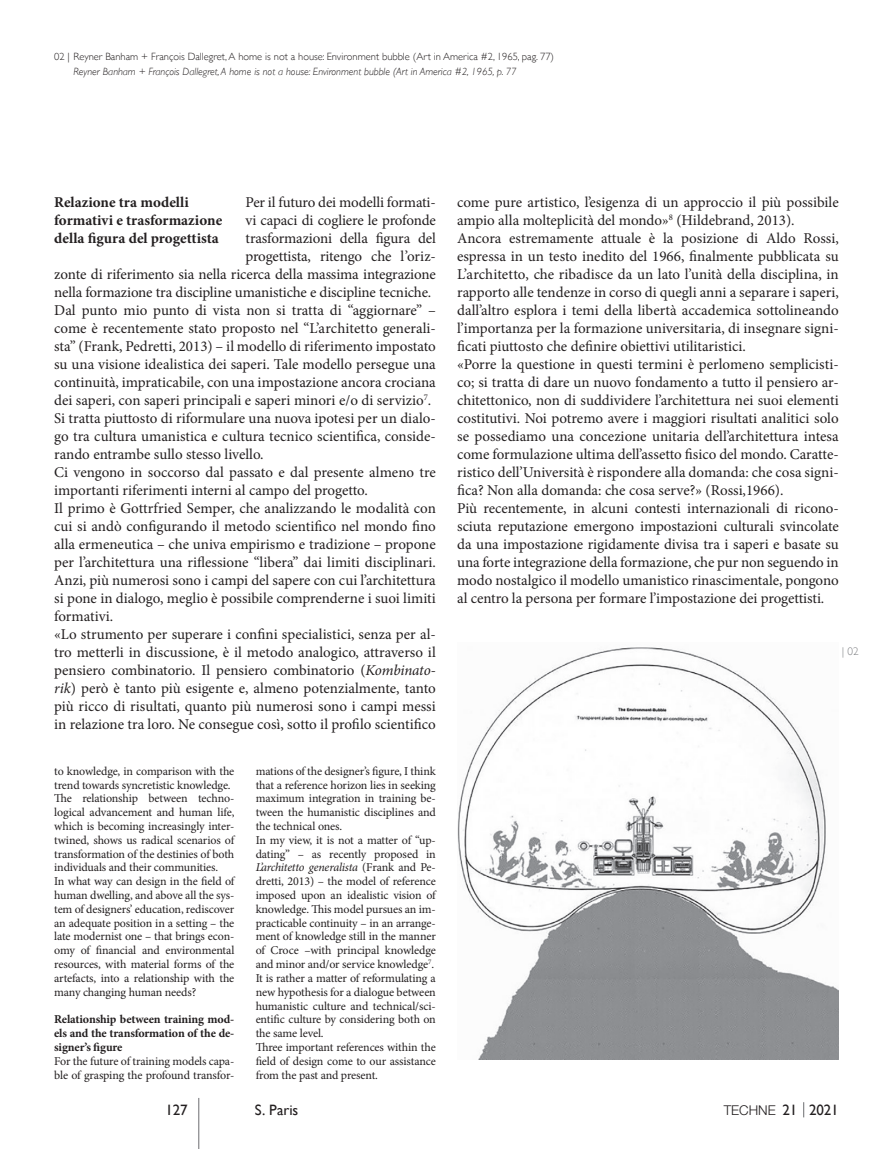
<style>
.page{position:relative;width:893px;height:1149px;background:#fff}
.page>*{position:absolute;margin:0;border:0;box-sizing:border-box;transform-origin:0 0}
.t1{font:15px/18px "Minion Pro";letter-spacing:-.005em;color:#231f20}
.t2{font:700 15px/18px "Minion Pro";color:#231f20}
.t3{font:15px "Gill Sans";color:#231f20}
.t4{font:300 13.5px "Helvetica Neue LT Std";color:#231f20}
.t5{font:12px/13.8px "Minion Pro";letter-spacing:-.01em;color:#231f20}
.t6{font:700 12px/13.8px "Minion Pro";letter-spacing:-.01em;color:#231f20;text-align:justify}
.t7{font:300 11.25px "Gill Sans";color:#808285}
.t8{font:300 10.5px "Gill Sans";color:#231f20}
.t9{font:italic 300 10.5px "Gill Sans";color:#231f20}
.s1{font-style:italic}
.s2{font-family:"Gill Sans";font-weight:400;font-size:15px}
</style>
<div class="page">
<svg style="left:803px;top:1102px;width:1px;height:14px"></svg>
<hr style="left:198px;top:1097px;width:1px;height:51px;background:#6c6d70">
<img style="left:457px;top:647px;width:382px;height:412px">
<p class="t8" style="left:54px;top:49px;width:501px">02 | Reyner Banham + François Dallegret, A home is not a house: Environment bubble (Art in America #2, 1965, pag. 77)</p>
<p class="t9" style="left:73px;top:66px;width:445px">Reyner Banham + François Dallegret, A home is not a house: Environment bubble (Art in America #2, 1965, p. 77</p>
<p class="t1" style="left:246px;top:193px;width:192px">Per il futuro dei modelli formati-</p>
<p class="t1" style="left:246px;top:211px;width:192px">vi capaci di cogliere le profonde</p>
<p class="t1" style="left:246px;top:229px;width:192px">trasformazioni della figura del</p>
<p class="t1" style="left:246px;top:247px;width:192px">progettista, ritengo che l’oriz-</p>
<p class="t1" style="left:54px;top:265px;width:383px">zonte di riferimento sia nella ricerca della massima integrazione</p>
<p class="t1" style="left:54px;top:283px;width:379px">nella formazione tra discipline umanistiche e discipline tecniche.</p>
<p class="t1" style="left:54px;top:301px;width:383px">Dal punto mio punto di vista non si tratta di “aggiornare” –</p>
<p class="t1" style="left:54px;top:319px;width:383px">come è recentemente stato proposto nel “L’architetto generali-</p>
<p class="t1" style="left:54px;top:337px;width:383px">sta” (Frank, Pedretti, 2013) – il modello di riferimento impostato</p>
<p class="t1" style="left:54px;top:355px;width:383px">su una visione idealistica dei saperi. Tale modello persegue una</p>
<p class="t1" style="left:54px;top:373px;width:383px">continuità, impraticabile, con una impostazione ancora crociana</p>
<p class="t1" style="left:54px;top:391px;width:379px">dei saperi, con saperi principali e saperi minori e/o di servizio<sup>7</sup>.</p>
<p class="t1" style="left:54px;top:409px;width:383px">Si tratta piuttosto di riformulare una nuova ipotesi per un dialo-</p>
<p class="t1" style="left:54px;top:427px;width:383px">go tra cultura umanistica e cultura tecnico scientifica, conside-</p>
<p class="t1" style="left:54px;top:445px;width:211px">rando entrambe sullo stesso livello.</p>
<p class="t1" style="left:54px;top:463px;width:383px">Ci vengono in soccorso dal passato e dal presente almeno tre</p>
<p class="t1" style="left:54px;top:481px;width:315px">importanti riferimenti interni al campo del progetto.</p>
<p class="t1" style="left:54px;top:499px;width:383px">Il primo è Gottrfried Semper, che analizzando le modalità con</p>
<p class="t1" style="left:54px;top:517px;width:383px">cui si andò configurando il metodo scientifico nel mondo fino</p>
<p class="t1" style="left:54px;top:535px;width:383px">alla ermeneutica – che univa empirismo e tradizione – propone</p>
<p class="t1" style="left:54px;top:553px;width:383px">per l’architettura una riflessione “libera” dai limiti disciplinari.</p>
<p class="t1" style="left:54px;top:571px;width:383px">Anzi, più numerosi sono i campi del sapere con cui l’architettura</p>
<p class="t1" style="left:54px;top:589px;width:383px">si pone in dialogo, meglio è possibile comprenderne i suoi limiti</p>
<p class="t1" style="left:54px;top:607px;width:60px">formativi.</p>
<p class="t1" style="left:54px;top:625px;width:383px">«Lo strumento per superare i confini specialistici, senza per al-</p>
<p class="t1" style="left:54px;top:643px;width:383px">tro metterli in discussione, è il metodo analogico, attraverso il</p>
<p class="t1" style="left:54px;top:661px;width:383px">pensiero combinatorio. Il pensiero combinatorio (<span class="s1">Kombinato-</span></p>
<p class="t1" style="left:54px;top:679px;width:383px"><span class="s1">rik</span>) però è tanto più esigente e, almeno potenzialmente, tanto</p>
<p class="t1" style="left:54px;top:697px;width:383px">più ricco di risultati, quanto più numerosi sono i campi messi</p>
<p class="t1" style="left:54px;top:715px;width:383px">in relazione tra loro. Ne consegue così, sotto il profilo scientifico</p>
<p class="t2" style="left:54px;top:193px;width:170px">Relazione tra modelli formativi e trasformazione della figura del progettista</p>
<p class="t5" style="left:54px;top:763px;width:182px">to knowledge, in comparison with the trend towards syncretistic knowledge.<br>The relationship between techno&shy;logical advancement and human life, which is becoming increasingly inter&shy;twined, shows us radical scenarios of transformation of the destinies of both individuals and their communities.<br>In what way can design in the field of human dwelling, and above all the sys&shy;tem of designers’ education, rediscover an adequate position in a setting – the late modernist one – that brings econ&shy;omy of financial and environmental resources, with material forms of the artefacts, into a relationship with the many changing human needs?</p>
<p class="t6" style="left:54px;top:1012px;width:182px">Relationship between training mod&shy;els and the transformation of the de&shy;signer’s figure</p>
<p class="t5" style="left:54px;top:1053px;width:182px">For the future of training models capa&shy;ble of grasping the profound transfor-</p>
<p class="t5" style="left:256px;top:763px;width:182px">mations of the designer’s figure, I think that a reference horizon lies in seeking maximum integration in training be&shy;tween the humanistic disciplines and the technical ones.<br>In my view, it is not a matter of “up&shy;dating” – as recently proposed in <span class="s1">L’architetto generalista</span> (Frank and Pe&shy;dretti, 2013) – the model of reference imposed upon an idealistic vision of knowledge. This model pursues an im&shy;practicable continuity – in an arrange&shy;ment of knowledge still in the manner of Croce –with principal knowledge and minor and/or service knowledge<sup>7</sup>.<br>It is rather a matter of reformulating a new hypothesis for a dialogue between humanistic culture and technical/sci&shy;entific culture by considering both on the same level.<br>Three important references within the field of design come to our assistance from the past and present.</p>
<p class="t1" style="left:457px;top:193px;width:383px">come pure artistico, l’esigenza di un approccio il più possibile ampio alla molteplicità del mondo»<sup>8</sup> (Hildebrand, 2013).<br>Ancora estremamente attuale è la posizione di Aldo Rossi, espressa in un testo inedito del 1966, finalmente pubblicata su L’architetto, che ribadisce da un lato l’unità della disciplina, in rapporto alle tendenze in corso di quegli anni a separare i saperi, dall’altro esplora i temi della libertà accademica sottolineando l’importanza per la formazione universitaria, di insegnare signi&shy;ficati piuttosto che definire obiettivi utilitaristici.<br>«Porre la questione in questi termini è perlomeno semplicisti&shy;co; si tratta di dare un nuovo fondamento a tutto il pensiero ar&shy;chitettonico, non di suddividere l’architettura nei suoi elementi costitutivi. Noi potremo avere i maggiori risultati analitici solo se possediamo una concezione unitaria dell’architettura intesa come formulazione ultima dell’assetto fisico del mondo. Caratte&shy;ristico dell’Università è rispondere alla domanda: che cosa signi&shy;fica? Non alla domanda: che cosa serve?» (Rossi,1966).<br>Più recentemente, in alcuni contesti internazionali di ricono&shy;sciuta reputazione emergono impostazioni culturali svincolate da una impostazione rigidamente divisa tra i saperi e basate su una forte integrazione della formazione, che pur non seguendo in modo nostalgico il modello umanistico rinascimentale, pongono al centro la persona per formare l’impostazione dei progettisti.</p>
<p class="t7" style="left:842px;top:642px;width:18px">| 02</p>
<p class="t3" style="left:166px;top:1100px;width:24px">127</p>
<p class="t3" style="left:255px;top:1100px;width:45px">S. Paris</p>
<p class="t4" style="left:724px;top:1101px;width:117px">TECHNE <span class="s2">21 2021</span></p>
</div>
